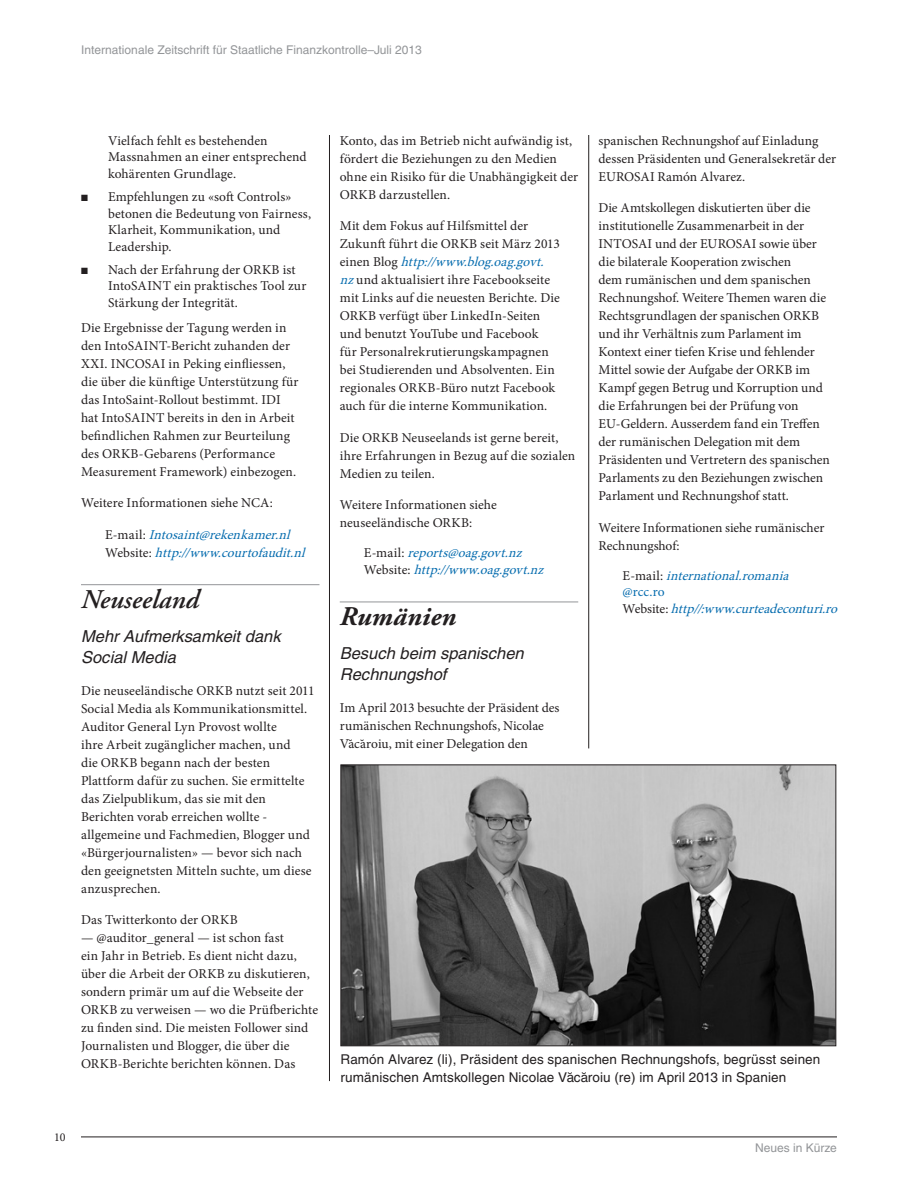
<style>
.page{position:relative;width:918px;height:1188px;background:#fff}
.page>*{position:absolute;margin:0;border:0;box-sizing:border-box;transform-origin:0 0}
.NIB_-_country_names{font:italic 600 27px "Adobe Garamond Pro";color:#231f20}
.NIB_-_country_names-2{font:italic 700 27px "Adobe Garamond Pro";letter-spacing:.01em;color:#231f20}
.NIB_-_subpara_1{font:italic 16.5px/21px "Helvetica";color:#231f20}
.NIB_-_body_text{font:13.5px/18px "Minion Pro";letter-spacing:.005em;color:#231f20}
.NIB_-_contact_info{font:italic 13.5px/16.5px "Minion Pro";color:#076daf}
._0-caption_body_text{font:13.5px/18px "Helvetica";letter-spacing:.01em;color:#231f20}
.t1{font:12px "Helvetica";color:#939598}
.t2{font:12px "Minion Pro";color:#231f20}
.s1{font-style:normal;color:#231f20}
.s2{font-style:italic;color:#076daf}
.s3{font-style:normal}
</style>
<div class="page">
<hr style="left:81px;top:1137px;width:756px;height:1px;background:#231f20">
<hr style="left:329px;top:135px;width:1px;height:946px;background:#231f20">
<hr style="left:588px;top:135px;width:1px;height:613px;background:#231f20">
<hr style="left:81px;top:584px;width:239px;height:1px;background:#939598">
<hr style="left:340px;top:602px;width:238px;height:1px;background:#939598">
<img style="left:342px;top:766px;width:492px;height:278px">
<div style="left:340px;top:764px;width:496px;height:282px;border:1px solid #231f20"></div>
<p class="t1" style="left:81px;top:43px;width:342px">Internationale Zeitschrift für Staatliche Finanzkontrolle–Juli 2013</p>
<p class="NIB_-_body_text" style="left:108px;top:132px;width:200px;line-height:16.5px">Vielfach fehlt es bestehenden<br>Massnahmen an einer entsprechend kohärenten Grundlage.</p>
<p class="NIB_-_body_text" style="left:108px;top:189px;width:205px;line-height:16.5px;text-indent:-27px">■ Empfehlungen zu «soft Controls» betonen die Bedeutung von Fairness,<br>Klarheit, Kommunikation, und<br>Leadership.</p>
<p class="NIB_-_body_text" style="left:108px;top:261px;width:200px;line-height:16.5px;text-indent:-27px">■ Nach der Erfahrung der ORKB ist<br>IntoSAINT ein praktisches Tool zur<br>Stärkung der Integrität.</p>
<p class="NIB_-_body_text" style="left:81px;top:318px;width:219px">Die Ergebnisse der Tagung werden in den IntoSAINT-Bericht zuhanden der XXI. INCOSAI in Peking einfliessen, die über die künftige Unterstützung für das IntoSaint-Rollout bestimmt. IDI hat IntoSAINT bereits in den in Arbeit befindlichen Rahmen zur Beurteilung des ORKB-Gebarens (Performance Measurement Framework) einbezogen.</p>
<p class="NIB_-_body_text" style="left:81px;top:494px;width:193px">Weitere Informationen siehe NCA:</p>
<p class="NIB_-_contact_info" style="left:105px;top:526px;width:191px"><span class="s1">E - m a i l :</span> Intosaint@rekenkamer.nl</p>
<p class="NIB_-_contact_info" style="left:105px;top:544px;width:206px"><span class="s1">W e b s i t e :</span> http://www.courtofaudit.nl</p>
<p class="NIB_-_country_names" style="left:81px;top:583px;width:120px">Neuseeland</p>
<p class="NIB_-_subpara_1" style="left:81px;top:626px;width:201px">Mehr Aufmerksamkeit dank<br>Social Media</p>
<p class="NIB_-_body_text" style="left:81px;top:681px;width:235px">Die neuseeländische ORKB nutzt seit 2011<br>Social Media als Kommunikationsmittel.<br>Auditor General Lyn Provost wollte<br>ihre Arbeit zugänglicher machen, und<br>die ORKB begann nach der besten Plattform dafür zu suchen. Sie ermittelte das Zielpublikum, das sie mit den Berichten vorab erreichen wollte - allgemeine und Fachmedien, Blogger und «Bürgerjournalisten» — bevor sich nach den geeignetsten Mitteln suchte, um diese anzusprechen.</p>
<p class="NIB_-_body_text" style="left:81px;top:911px;width:158px">Das Twitterkonto der ORKB</p>
<p class="NIB_-_body_text" style="left:81px;top:929px;width:239px">— @auditor_general — ist schon fast<br>ein Jahr in Betrieb. Es dient nicht dazu, über die Arbeit der ORKB zu diskutieren, sondern primär um auf die Webseite der ORKB zu verweisen — wo die Prüfberichte zu finden sind. Die meisten Follower sind Journalisten und Blogger, die über die ORKB-Berichte berichten können. Das</p>
<p class="t2" style="left:54px;top:1129px;width:13px">10</p>
<p class="NIB_-_body_text" style="left:340px;top:132px;width:240px">Konto, das im Betrieb nicht aufwändig ist, fördert die Beziehungen zu den Medien ohne ein Risiko für die Unabhängigkeit der ORKB darzustellen.</p>
<p class="NIB_-_body_text" style="left:340px;top:217px;width:222px">Mit dem Fokus auf Hilfsmittel der Zukunft führt die ORKB seit März 2013 e i n e n B l o g <span class="s2">http://www.blog.oag.govt. nz</span>und aktualisiert ihre Facebookseite mit Links auf die neuesten Berichte. Die ORKB verfügt über LinkedIn-Seiten und benutzt YouTube und Facebook<br>für Personalrekrutierungskampagnen bei Studierenden und Absolventen. Ein regionales ORKB-Büro nutzt Facebook auch für die interne Kommunikation.</p>
<p class="NIB_-_body_text" style="left:340px;top:429px;width:237px">Die ORKB Neuseelands ist gerne bereit, ihre Erfahrungen in Bezug auf die sozialen<br>Medien zu teilen.</p>
<p class="NIB_-_body_text" style="left:340px;top:496px;width:159px">Weitere Informationen siehe neuseeländische ORKB:</p>
<p class="NIB_-_contact_info" style="left:364px;top:545px;width:164px"><span class="s1">E - m a i l :</span> reports@oag.govt.nz</p>
<p class="NIB_-_contact_info" style="left:364px;top:561px;width:186px"><span class="s1">W e b s i t e :</span> http://www.oag.govt.nz</p>
<p class="NIB_-_country_names-2" style="left:340px;top:601px;width:118px">Rumänien</p>
<p class="NIB_-_subpara_1" style="left:340px;top:643px;width:186px">Besuch beim spanischen<br>Rechnungshof</p>
<p class="NIB_-_body_text" style="left:340px;top:699px;width:221px">Im April 2013 besuchte der Präsident des rumänischen Rechnungshofs, Nicolae<br>Va˘ca˘roiu, mit einer Delegation den</p>
<p class="NIB_-_body_text" style="left:598px;top:132px;width:239px">spanischen Rechnungshof auf Einladung dessen Präsidenten und Generalsekretär der<br>EUROSAI Ramón Alvarez.</p>
<p class="NIB_-_body_text" style="left:598px;top:199px;width:233px">Die Amtskollegen diskutierten über die institutionelle Zusammenarbeit in der INTOSAI und der EUROSAI sowie über die bilaterale Kooperation zwischen<br>dem rumänischen und dem spanischen Rechnungshof. Weitere Themen waren die Rechtsgrundlagen der spanischen ORKB und ihr Verhältnis zum Parlament im Kontext einer tiefen Krise und fehlender Mittel sowie der Aufgabe der ORKB im Kampf gegen Betrug und Korruption und die Erfahrungen bei der Prüfung von EU-Geldern. Ausserdem fand ein Treffen der rumänischen Delegation mit dem Präsidenten und Vertretern des spanischen Parlaments zu den Beziehungen zwischen Parlament und Rechnungshof statt.</p>
<p class="NIB_-_body_text" style="left:598px;top:519px;width:227px">Weitere Informationen siehe rumänischer<br>Rechnungshof:</p>
<p class="NIB_-_contact_info" style="left:622px;top:567px;width:172px"><span class="s1">E - m a i l :</span> international.romania <span class="s3">@rcc.ro</span></p>
<p class="NIB_-_contact_info" style="left:622px;top:600px;width:221px"><span class="s1">W e b s i t e :</span> http//:www.curteadeconturi.ro</p>
<p class="_0-caption_body_text" style="left:340px;top:1050px;width:481px">Ramón Alvarez (li), Präsident des spanischen Rechnungshofs, begrüsst seinen rumänischen Amtskollegen Nicolae Va˘ca˘roiu (re) im April 2013 in Spanien</p>
<p class="t1" style="left:755px;top:1141px;width:83px">Neues in Kürze</p>
</div>
